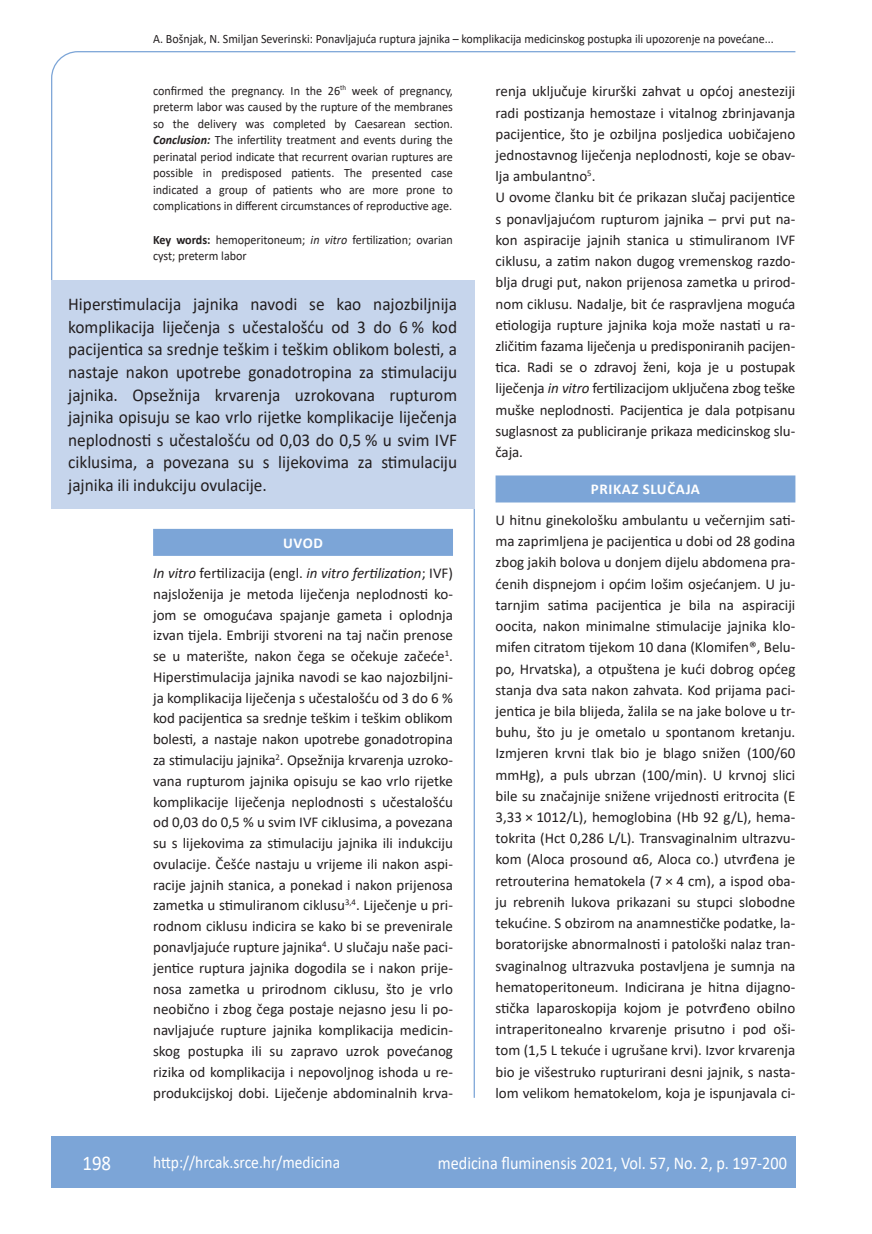
<style>
.page{position:relative;width:872px;height:1234px;background:#fff}
.page>*{position:absolute;margin:0;border:0;box-sizing:border-box;transform-origin:0 0}
.t1{font:21px "Calibri";color:#fff;scale:.9 1}
.anterfile{font:18px/22.5px "Calibri";color:#231f20;text-align:justify;scale:.96 1}
.t2{font:18px "Calibri";color:#fff;scale:.9 1}
.t3{font:17.25px "Calibri";color:#fff;scale:.9 1}
.osnovni_tekst{font:15px/21.1px "Calibri";color:#231f20;text-align:justify}
.naslov_ruler{font:700 15px "Calibri";letter-spacing:.04em;color:#fff}
.summary{font:12.75px/16.5px "Calibri";color:#231f20;text-align:justify;scale:.95 1}
.glava{font:12.75px "Calibri";color:#231f20;scale:.94 1}
.key_words{font:12.75px/16.5px "Calibri";color:#231f20;scale:.95 1}
.s1{font-weight:700;font-style:italic}
.s2{font-weight:700}
.s3{font-style:italic}
</style>
<div class="page">
<svg style="left:51px;top:51px;width:745px;height:275px"></svg>
<hr style="left:473px;top:508px;width:2px;height:589px;background:#7ca5d7">
<div style="left:51px;top:1135px;width:744px;height:51px;background:#7ca5d7"></div>
<div style="left:495px;top:475px;width:300px;height:27px;background:#7ca5d7"></div>
<div style="left:51px;top:280px;width:423px;height:228px;background:#c6d5ec"></div>
<div style="left:153px;top:528px;width:300px;height:27px;background:#7ca5d7"></div>
<p class="glava" style="left:153px;top:29px;width:662px">A. Bošnjak, N. Smiljan Severinski: Ponavljajuća ruptura jajnika – komplikacija medicinskog postupka ili upozorenje na povećane...</p>
<p class="summary" style="left:153px;top:82px;width:317px">confirmed the pregnancy. In the 26<sup>th</sup> week of pregnancy, preterm labor was caused by the rupture of the membranes so the delivery was completed by Caesarean section.<br><span class="s1">Conclusion:</span> The infertility treatment and events during the perinatal period indicate that recurrent ovarian ruptures are possible in predisposed patients. The presented case indicated a group of patients who are more prone to complications in different circumstances of reproductive age.</p>
<p class="key_words" style="left:153px;top:231px;width:317px"><span class="s2">Key words:</span> hemoperitoneum; <span class="s3">in vitro</span> fertilization; ovarian cyst; preterm labor</p>
<p class="anterfile" style="left:68px;top:293px;width:407px">Hiperstimulacija jajnika navodi se kao najozbiljnija komplikacija liječenja s učestalošću od 3 do 6 % kod pacijentica sa srednje teškim i teškim oblikom bolesti, a nastaje nakon upotrebe gonadotropina za stimulaciju jajnika. Opsežnija krvarenja uzrokovana rupturom jajnika opisuju se kao vrlo rijetke komplikacije liječenja neplodnosti s učestalošću od 0,03 do 0,5 % u svim IVF ciklusima, a povezana su s lijekovima za stimulaciju jajnika ili indukciju ovulacije.</p>
<p class="naslov_ruler" style="left:283px;top:532px;width:41px">UVOD</p>
<p class="osnovni_tekst" style="left:153px;top:562px;width:301px"><span class="s3">In vitro</span> fertilizacija (engl. <span class="s3">in vitro fertilization</span>; IVF) najsloženija je metoda liječenja neplodnosti ko&shy;jom se omogućava spajanje gameta i oplodnja izvan tijela. Embriji stvoreni na taj način prenose se u materište, nakon čega se očekuje začeće<sup>1</sup>.<br>Hiperstimulacija jajnika navodi se kao najozbiljni&shy;ja komplikacija liječenja s učestalošću od 3 do 6 % kod pacijentica sa srednje teškim i teškim oblikom bolesti, a nastaje nakon upotrebe gonadotropina za stimulaciju jajnika<sup>2</sup>. Opsežnija krvarenja uzroko&shy;vana rupturom jajnika opisuju se kao vrlo rijetke komplikacije liječenja neplodnosti s učestalošću od 0,03 do 0,5 % u svim IVF ciklusima, a povezana su s lijekovima za stimulaciju jajnika ili indukciju ovulacije. Češće nastaju u vrijeme ili nakon aspi&shy;racije jajnih stanica, a ponekad i nakon prijenosa zametka u stimuliranom ciklusu<sup>3,4</sup>. Liječenje u pri&shy;rodnom ciklusu indicira se kako bi se prevenirale ponavljajuće rupture jajnika<sup>4</sup>. U slučaju naše paci&shy;jentice ruptura jajnika dogodila se i nakon prije&shy;nosa zametka u prirodnom ciklusu, što je vrlo neobično i zbog čega postaje nejasno jesu li po&shy;navljajuće rupture jajnika komplikacija medicin&shy;skog postupka ili su zapravo uzrok povećanog rizika od komplikacija i nepovoljnog ishoda u re&shy;produkcijskoj dobi. Liječenje abdominalnih krva-</p>
<p class="osnovni_tekst" style="left:495px;top:80px;width:301px">renja uključuje kirurški zahvat u općoj anesteziji radi postizanja hemostaze i vitalnog zbrinjavanja pacijentice, što je ozbiljna posljedica uobičajeno jednostavnog liječenja neplodnosti, koje se obav&shy;lja ambulantno<sup>5</sup>.</p>
<p class="osnovni_tekst" style="left:495px;top:186px;width:301px">U ovome članku bit će prikazan slučaj pacijentice s ponavljajućom rupturom jajnika – prvi put na&shy;kon aspiracije jajnih stanica u stimuliranom IVF ciklusu, a zatim nakon dugog vremenskog razdo&shy;blja drugi put, nakon prijenosa zametka u prirod&shy;nom ciklusu. Nadalje, bit će raspravljena moguća etiologija rupture jajnika koja može nastati u ra&shy;zličitim fazama liječenja u predisponiranih pacijen&shy;tica. Radi se o zdravoj ženi, koja je u postupak liječenja <span class="s3">in vitro</span> fertilizacijom uključena zbog teške muške neplodnosti. Pacijentica je dala potpisanu suglasnost za publiciranje prikaza medicinskog slu&shy;čaja.</p>
<p class="naslov_ruler" style="left:591px;top:478px;width:111px">PRIKAZ SLUČAJA</p>
<p class="osnovni_tekst" style="left:495px;top:509px;width:301px">U hitnu ginekološku ambulantu u večernjim sati&shy;ma zaprimljena je pacijentica u dobi od 28 godina zbog jakih bolova u donjem dijelu abdomena pra&shy;ćenih dispnejom i općim lošim osjećanjem. U ju&shy;tarnjim satima pacijentica je bila na aspiraciji oocita, nakon minimalne stimulacije jajnika klo&shy;mifen citratom tijekom 10 dana (Klomifen®, Belu&shy;po, Hrvatska), a otpuštena je kući dobrog općeg stanja dva sata nakon zahvata. Kod prijama paci&shy;jentica je bila blijeda, žalila se na jake bolove u tr&shy;buhu, što ju je ometalo u spontanom kretanju.<br>Izmjeren krvni tlak bio je blago snižen (100/60 mmHg), a puls ubrzan (100/min). U krvnoj slici bile su značajnije snižene vrijednosti eritrocita (E 3,33 × 1012/L), hemoglobina (Hb 92 g/L), hema&shy;tokrita (Hct 0,286 L/L). Transvaginalnim ultrazvu&shy;kom (Aloca prosound α6, Aloca co.) utvrđena je retrouterina hematokela (7 × 4 cm), a ispod oba&shy;ju rebrenih lukova prikazani su stupci slobodne tekućine. S obzirom na anamnestičke podatke, la&shy;boratorijske abnormalnosti i patološki nalaz tran&shy;svaginalnog ultrazvuka postavljena je sumnja na hematoperitoneum. Indicirana je hitna dijagno&shy;stička laparoskopija kojom je potvrđeno obilno intraperitonealno krvarenje prisutno i pod oši&shy;tom (1,5 L tekuće i ugrušane krvi). Izvor krvarenja bio je višestruko rupturirani desni jajnik, s nasta&shy;lom velikom hematokelom, koja je ispunjavala ci-</p>
<p class="t1" style="left:82px;top:1147px;width:33px">198</p>
<p class="t3" style="left:153px;top:1149px;width:209px">http://hrcak.srce.hr/medicina</p>
<p class="t2" style="left:438px;top:1149px;width:389px">medicina fluminensis 2021, Vol. 57, No. 2, p. 197-200</p>
</div>
